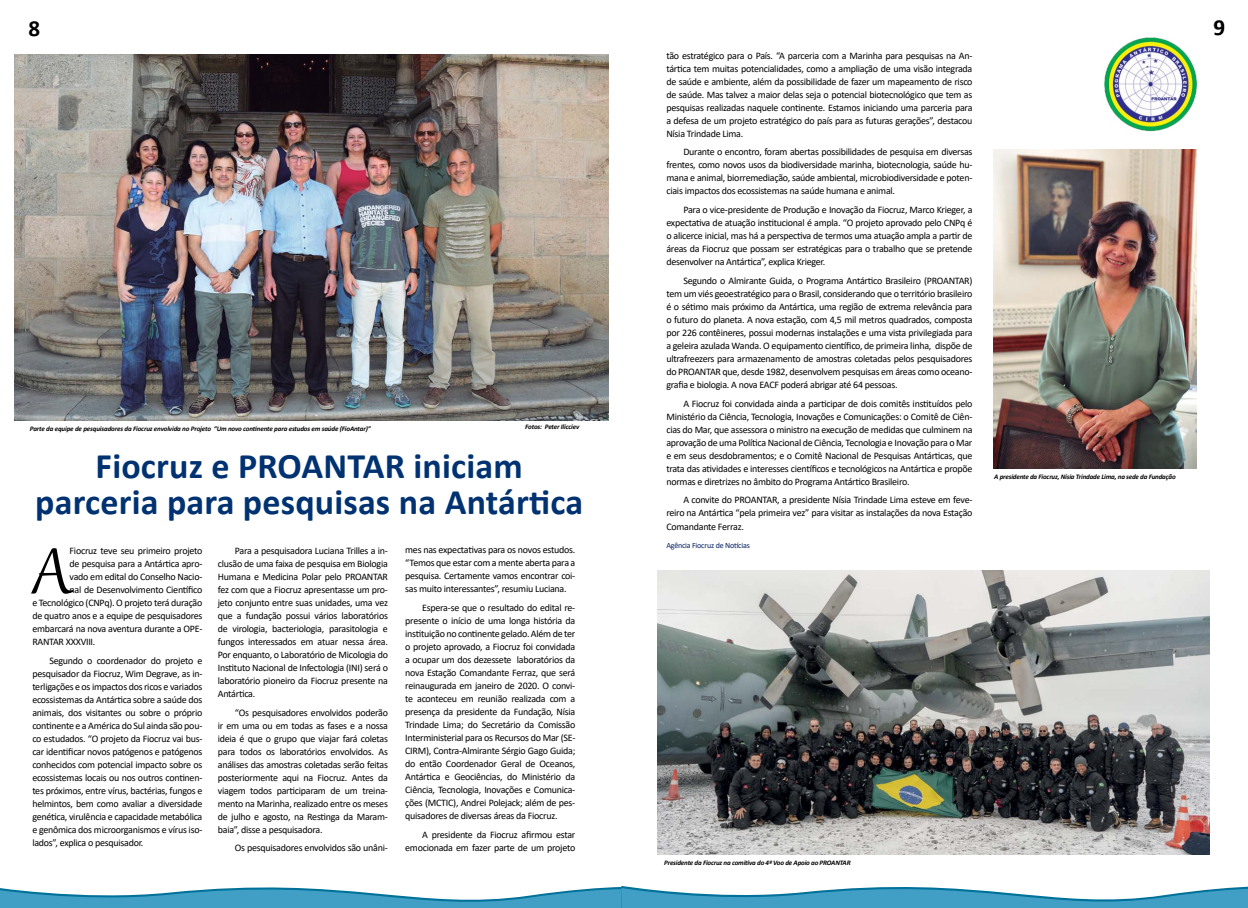
<style>
.page{position:relative;width:1248px;height:908px;background:#fff}
.page>*{position:absolute;margin:0;border:0;box-sizing:border-box;transform-origin:0 0}
.t1{font:79.2px "Gabriola";color:#000}
.t2{font:700 36px/36px "Calibri";letter-spacing:.005em;color:#003272;text-align:center}
.t3{font:700 23px "Calibri";color:#000}
.t4{font:10px/13px "Calibri";letter-spacing:-.025em;color:#000;text-align:justify}
.t5{font:8px "Calibri";letter-spacing:-.025em;color:#02205f}
.t6{font:italic 700 7px "Calibri";letter-spacing:-.025em;color:#000}
</style>
<div class="page">
<img style="left:15px;top:54px;width:593px;height:366px">
<svg style="left:0;top:885px;width:1247px;height:22px"></svg>
<img style="left:657px;top:570px;width:552px;height:284px">
<img style="left:993px;top:150px;width:203px;height:318px">
<img style="left:1104px;top:37px;width:93px;height:94px">
<h3 class="t3" style="left:29px;top:12px;width:13px">8</h3>
<h3 class="t3" style="left:1213px;top:11px;width:13px">9</h3>
<p class="t6" style="left:30px;top:423px;width:342px">Parte da equipe de pesquisadores da Fiocruz envolvida no Projeto “Um novo continente para estudos em saúde (FioAntar)”</p>
<p class="t6" style="left:525px;top:421px;width:55px">Fotos: Peter Ilicciev</p>
<h2 class="t2" style="left:35px;top:447px;width:549px">Fiocruz e PROANTAR iniciam parceria para pesquisas na Antártica</h2>
<h1 class="t1" style="left:32px;top:519px;width:41px">A</h1>
<p class="t4" style="left:405px;top:543px;width:172px">mes nas expectativas para os novos estudos. “Temos que estar com a mente aberta para a pesquisa. Certamente vamos encontrar coi&shy;sas muito interessantes”, resumiu Luciana.</p>
<p class="t4" style="left:405px;top:600px;width:172px;text-indent:17px">Espera-se que o resultado do edital re&shy;presente o início de uma longa história da instituição no continente gelado. Além de ter o projeto aprovado, a Fiocruz foi convidada a ocupar um dos dezessete laboratórios da nova Estação Comandante Ferraz, que será reinaugurada em janeiro de 2020. O convi&shy;te aconteceu em reunião realizada com a presença da presidente da Fundação, Nísia Trindade Lima; do Secretário da Comissão Interministerial para os Recursos do Mar (SE-CIRM), Contra-Almirante Sérgio Gago Guida; do então Coordenador Geral de Oceanos, Antártica e Geociências, do Ministério da Ciência, Tecnologia, Inovações e Comunica&shy;ções (MCTIC), Andrei Polejack; além de pes&shy;quisadores de diversas áreas da Fiocruz.</p>
<p class="t4" style="left:405px;top:827px;width:172px;text-align:right">A presidente da Fiocruz afirmou estar emocionada em fazer parte de um projeto</p>
<p class="t4" style="left:218px;top:543px;width:172px;text-indent:17px">Para a pesquisadora Luciana Trilles a in&shy;clusão de uma faixa de pesquisa em Biologia Humana e Medicina Polar pelo PROANTAR fez com que a Fiocruz apresentasse um pro&shy;jeto conjunto entre suas unidades, uma vez que a fundação possui vários laboratórios de virologia, bacteriologia, parasitologia e fungos interessados em atuar nessa área.<br>Por enquanto, o Laboratório de Micologia do Instituto Nacional de Infectologia (INI) será o laboratório pioneiro da Fiocruz presente na Antártica.</p>
<p class="t4" style="left:218px;top:705px;width:172px;text-indent:17px">“Os pesquisadores envolvidos poderão ir em uma ou em todas as fases e a nossa ideia é que o grupo que viajar fará coletas para todos os laboratórios envolvidos. As análises das amostras coletadas serão feitas posteriormente aqui na Fiocruz. Antes da viagem todos participaram de um treina&shy;mento na Marinha, realizado entre os meses de julho e agosto, na Restinga da Maram&shy;baia”, disse a pesquisadora.</p>
<p class="t4" style="left:235px;top:841px;width:155px">Os pesquisadores envolvidos são unâni-</p>
<p class="t4" style="left:70px;top:543px;width:134px">Fiocruz teve seu primeiro projeto</p>
<p class="t4" style="left:70px;top:556px;width:134px">de pesquisa para a Antártica apro-</p>
<p class="t4" style="left:70px;top:569px;width:134px">vado em edital do Conselho Nacio-</p>
<p class="t4" style="left:70px;top:582px;width:134px">nal de Desenvolvimento Científico</p>
<p class="t4" style="left:32px;top:595px;width:172px">e Tecnológico (CNPq). O projeto terá duração</p>
<p class="t4" style="left:32px;top:608px;width:172px">de quatro anos e a equipe de pesquisadores</p>
<p class="t4" style="left:32px;top:621px;width:172px">embarcará na nova aventura durante a OPE-</p>
<p class="t4" style="left:32px;top:634px;width:65px">RANTAR XXXVIII.</p>
<p class="t4" style="left:32px;top:653px;width:172px;text-indent:17px">Segundo o coordenador do projeto e pesquisador da Fiocruz, Wim Degrave, as in&shy;terligações e os impactos dos ricos e variados ecossistemas da Antártica sobre a saúde dos animais, dos visitantes ou sobre o próprio continente e a América do Sul ainda são pou&shy;co estudados. “O projeto da Fiocruz vai bus&shy;car identificar novos patógenos e patógenos conhecidos com potencial impacto sobre os ecossistemas locais ou nos outros continen&shy;tes próximos, entre vírus, bactérias, fungos e helmintos, bem como avaliar a diversidade genética, virulência e capacidade metabólica e genômica dos microorganismos e vírus iso&shy;lados”, explica o pesquisador.</p>
<p class="t4" style="left:666px;top:49px;width:307px">tão estratégico para o País. “A parceria com a Marinha para pesquisas na An&shy;tártica tem muitas potencialidades, como a ampliação de uma visão integrada de saúde e ambiente, além da possibilidade de fazer um mapeamento de risco de saúde. Mas talvez a maior delas seja o potencial biotecnológico que tem as pesquisas realizadas naquele continente. Estamos iniciando uma parceria para a defesa de um projeto estratégico do país para as futuras gerações”, destacou Nísia Trindade Lima.</p>
<p class="t4" style="left:666px;top:145px;width:307px;text-indent:17px">Durante o encontro, foram abertas possibilidades de pesquisa em diversas frentes, como novos usos da biodiversidade marinha, biotecnologia, saúde hu&shy;mana e animal, biorremediação, saúde ambiental, microbiodiversidade e poten&shy;ciais impactos dos ecossistemas na saúde humana e animal.</p>
<p class="t4" style="left:666px;top:203px;width:307px;text-indent:17px">Para o vice-presidente de Produção e Inovação da Fiocruz, Marco Krieger, a expectativa de atuação institucional é ampla. “O projeto aprovado pelo CNPq é o alicerce inicial, mas há a perspectiva de termos uma atuação ampla a partir de áreas da Fiocruz que possam ser estratégicas para o trabalho que se pretende desenvolver na Antártica”, explica Krieger.</p>
<p class="t4" style="left:666px;top:274px;width:307px;text-indent:17px">Segundo o Almirante Guida, o Programa Antártico Brasileiro (PROANTAR) tem um viés geoestratégico para o Brasil, considerando que o território brasileiro é o sétimo mais próximo da Antártica, uma região de extrema relevância para o futuro do planeta. A nova estação, com 4,5 mil metros quadrados, composta por 226 contêineres, possui modernas instalações e uma vista privilegiada para a geleira azulada Wanda. O equipamento científico, de primeira linha, dispõe de ultrafreezers para armazenamento de amostras coletadas pelos pesquisadores do PROANTAR que, desde 1982, desenvolvem pesquisas em áreas como oceano&shy;grafia e biologia. A nova EACF poderá abrigar até 64 pessoas.</p>
<p class="t4" style="left:666px;top:396px;width:307px;text-indent:17px">A Fiocruz foi convidada ainda a participar de dois comitês instituídos pelo Ministério da Ciência, Tecnologia, Inovações e Comunicações: o Comitê de Ciên&shy;cias do Mar, que assessora o ministro na execução de medidas que culminem na aprovação de uma Política Nacional de Ciência, Tecnologia e Inovação para o Mar e em seus desdobramentos; e o Comitê Nacional de Pesquisas Antárticas, que trata das atividades e interesses científicos e tecnológicos na Antártica e propõe normas e diretrizes no âmbito do Programa Antártico Brasileiro.</p>
<p class="t4" style="left:666px;top:493px;width:307px;text-indent:17px">A convite do PROANTAR, a presidente Nísia Trindade Lima esteve em feve&shy;reiro na Antártica “pela primeira vez” para visitar as instalações da nova Estação Comandante Ferraz.</p>
<p class="t5" style="left:666px;top:539px;width:85px">Agência Fiocruz de Notícias</p>
<p class="t6" style="left:994px;top:471px;width:183px">A presidente da Fiocruz, Nísia Trindade Lima, na sede da Fundação</p>
<p class="t6" style="left:664px;top:857px;width:188px">Presidente da Fiocruz na comitiva do 4º Voo de Apoio ao PROANTAR</p>
</div>
